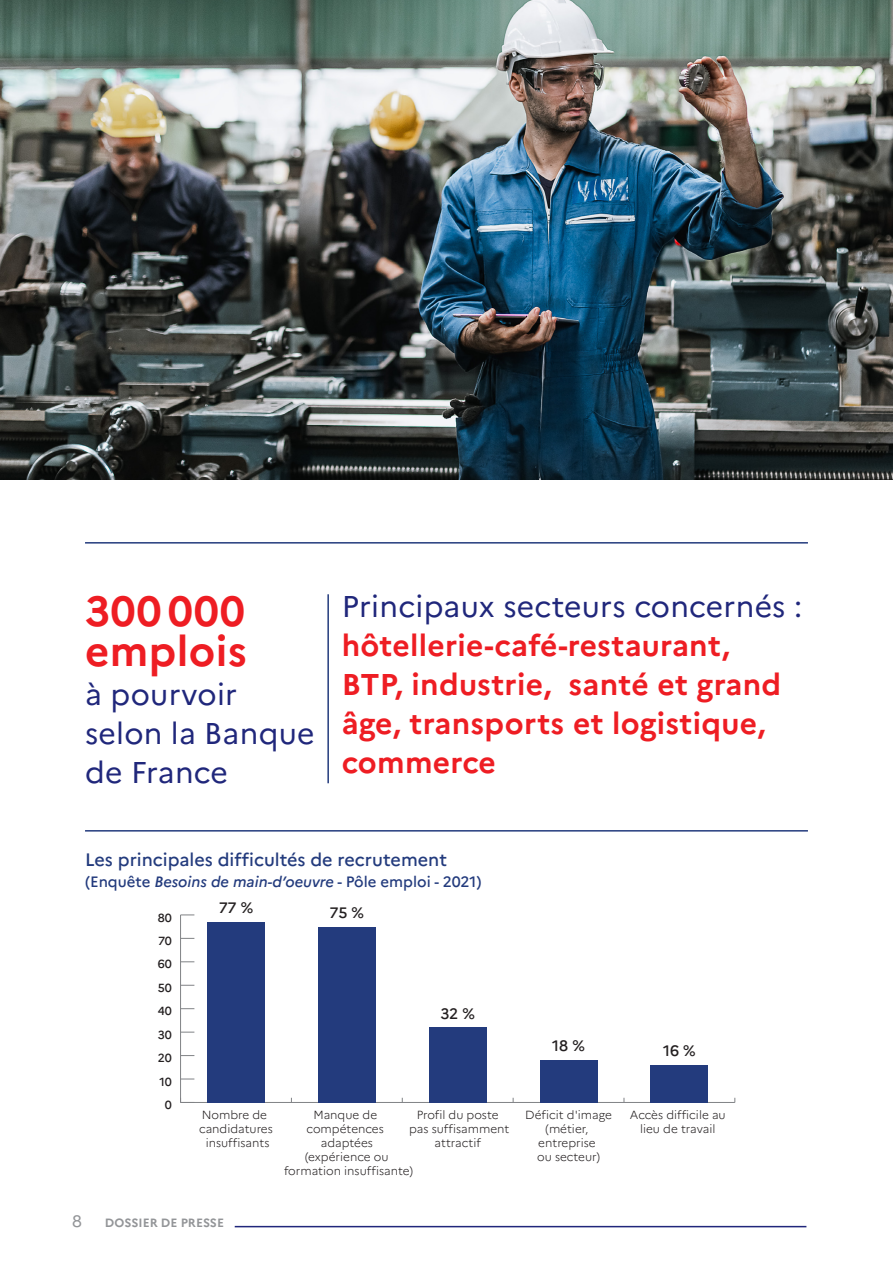
<style>
.page{position:relative;width:893px;height:1263px;background:#fff}
.page>*{position:absolute;margin:0;border:0;box-sizing:border-box;transform-origin:0 0}
.t1{font:700 42px/40.5px "Marianne";letter-spacing:.01em;color:#ee1d23}
.t2{font:700 30px/39px "Marianne";letter-spacing:.01em;color:#ee1d23}
.t3{font:30px/39px "Marianne";letter-spacing:.01em;color:#20277b}
.t4{font:500 18px "Marianne";color:#233b7d}
.t5{font:16.5px "Marianne";color:#939598}
.t6{font:500 15.15px "Marianne";letter-spacing:-.015em;color:#231f20}
.t7{font:500 15px "Marianne";color:#233b7d}
.t8{font:700 12px "Marianne";color:#939598}
.t9{font:300 11.7px/14.1px "Marianne";color:#231f20;text-align:center}
.t10{font:500 11.7px "Marianne";letter-spacing:-.005em;color:#231f20}
.s1{font-weight:400;color:#20277b}
.s2{font-style:italic}
</style>
<div class="page">
<hr style="left:235px;top:1226px;width:571px;height:1px;background:#20277b">
<img style="left:0;top:0;width:893px;height:479px">
<hr style="left:85px;top:542px;width:723px;height:2px;background:#233b7d">
<hr style="left:85px;top:830px;width:723px;height:1px;background:#233b7d">
<hr style="left:327px;top:594px;width:2px;height:189px;background:#233b7d">
<hr style="left:181px;top:1102px;width:554px;height:1px;background:#808285">
<hr style="left:180px;top:915px;width:1px;height:187px;background:#808285">
<svg style="left:181px;top:1078px;width:13px;height:1px"></svg>
<svg style="left:181px;top:1055px;width:13px;height:1px"></svg>
<svg style="left:181px;top:1032px;width:13px;height:1px"></svg>
<svg style="left:181px;top:1008px;width:13px;height:1px"></svg>
<svg style="left:181px;top:985px;width:13px;height:1px"></svg>
<svg style="left:181px;top:961px;width:13px;height:1px"></svg>
<svg style="left:181px;top:938px;width:13px;height:1px"></svg>
<svg style="left:181px;top:914px;width:13px;height:1px"></svg>
<div style="left:207px;top:922px;width:58px;height:180px;background:#233b7d"></div>
<div style="left:318px;top:927px;width:57px;height:175px;background:#233b7d"></div>
<div style="left:429px;top:1027px;width:57px;height:75px;background:#233b7d"></div>
<div style="left:540px;top:1060px;width:57px;height:42px;background:#233b7d"></div>
<div style="left:651px;top:1065px;width:57px;height:37px;background:#233b7d"></div>
<p class="t1" style="left:85px;top:590px;width:163px">300 000 emplois</p>
<p class="t3" style="left:85px;top:675px;width:231px">à pourvoir selon la Banque de France</p>
<p class="t2" style="left:342px;top:586px;width:462px"><span class="s1">Principaux secteurs concernés : </span>hôtellerie-café-restaurant,<br>BTP, industrie, santé et grand âge, transports et logistique, commerce</p>
<h4 class="t4" style="left:85px;top:848px;width:363px">Les principales difficultés de recrutement</h4>
<p class="t7" style="left:85px;top:872px;width:398px">(Enquête <span class="s2">Besoins de main-d’oeuvre</span> - Pôle emploi - 2021)</p>
<p class="t10" style="left:158px;top:910px;width:15px">80</p>
<p class="t10" style="left:158px;top:934px;width:15px">70</p>
<p class="t10" style="left:158px;top:957px;width:16px">60</p>
<p class="t10" style="left:158px;top:980px;width:16px">50</p>
<p class="t10" style="left:158px;top:1004px;width:16px">40</p>
<p class="t10" style="left:158px;top:1027px;width:16px">30</p>
<p class="t10" style="left:158px;top:1051px;width:16px">20</p>
<p class="t10" style="left:159px;top:1074px;width:14px">10</p>
<p class="t10" style="left:165px;top:1098px;width:9px">0</p>
<p class="t6" style="left:219px;top:898px;width:36px">77 %</p>
<p class="t6" style="left:330px;top:903px;width:36px">75 %</p>
<p class="t6" style="left:440px;top:1004px;width:36px">32 %</p>
<p class="t9" style="left:199px;top:1107px;width:75px">Nombre de candidatures insuffisants</p>
<p class="t9" style="left:409px;top:1107px;width:102px">Profil du poste pas suffisamment attractif</p>
<p class="t9" style="left:284px;top:1107px;width:130px">Manque de compétences adaptées<br>(expérience ou formation insuffisante)</p>
<p class="t5" style="left:72px;top:1211px;width:11px">8</p>
<p class="t8" style="left:105px;top:1216px;width:121px">DOSSIER DE PRESSE</p>
<p class="t6" style="left:552px;top:1037px;width:34px">18 %</p>
<p class="t6" style="left:663px;top:1041px;width:34px">16 %</p>
<p class="t9" style="left:525px;top:1107px;width:88px">Déficit d'image (métier, entreprise<br>ou secteur)</p>
<p class="t9" style="left:630px;top:1107px;width:97px">Accès difficile au lieu de travail</p>
</div>
